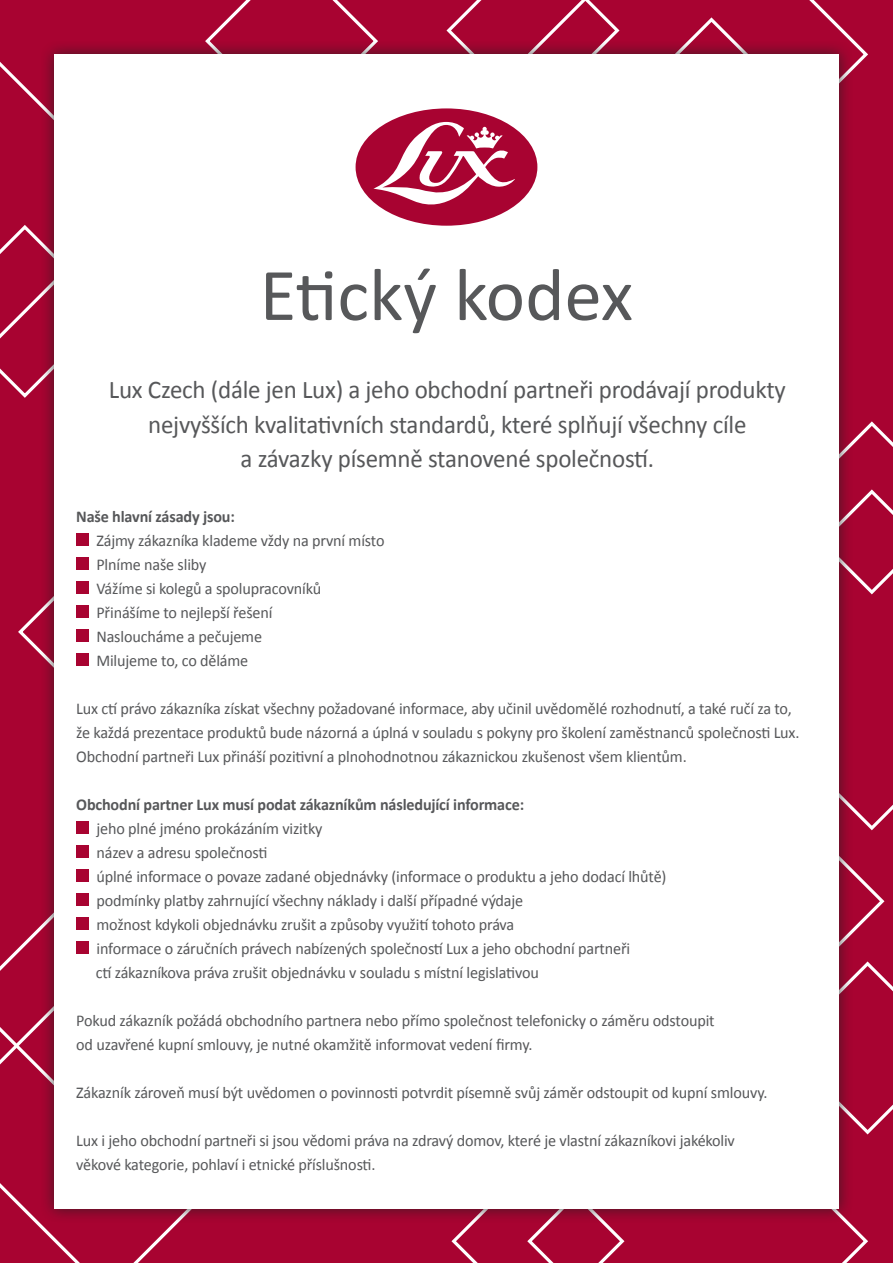
<style>
.page{position:relative;width:893px;height:1263px;background:#a80331}
.page>*{position:absolute;margin:0;border:0;box-sizing:border-box;transform-origin:0 0}
.t1{font:75px "Calibri";color:#57585a}
.t2{font:25.5px "Calibri";letter-spacing:-.01em;color:#57585a}
.t3{font:16.5px "Calibri";letter-spacing:-.01em;color:#57585a}
.t4{font:700 16.5px "Calibri";letter-spacing:-.01em;color:#57585a}
</style>
<div class="page">
<svg style="left:0;top:62px;width:40px;height:44px"></svg>
<svg style="left:0;top:1183px;width:178px;height:80px"></svg>
<svg style="left:809px;top:0;width:59px;height:70px"></svg>
<svg style="left:0;top:225px;width:40px;height:173px"></svg>
<svg style="left:853px;top:421px;width:40px;height:174px"></svg>
<svg style="left:451px;top:1223px;width:27px;height:40px"></svg>
<svg style="left:0;top:926px;width:40px;height:146px"></svg>
<svg style="left:18px;top:610px;width:22px;height:44px"></svg>
<svg style="left:853px;top:812px;width:40px;height:320px"></svg>
<svg style="left:527px;top:1068px;width:343px;height:195px"></svg>
<div style="left:40px;top:40px;width:813px;height:1183px;background:#231f20;opacity:.75"></div>
<div style="left:54px;top:54px;width:785px;height:1155px;background:#fff"></div>
<div style="left:356px;top:108px;width:181px;height:118px;background:#a80331;border-radius:50%"></div>
<svg style="left:203px;top:0;width:597px;height:208px"></svg>
<div style="left:76px;top:533px;width:13px;height:13px;background:#a80331"></div>
<div style="left:76px;top:557px;width:13px;height:13px;background:#a80331"></div>
<div style="left:76px;top:581px;width:13px;height:13px;background:#a80331"></div>
<div style="left:76px;top:605px;width:13px;height:13px;background:#a80331"></div>
<div style="left:76px;top:629px;width:13px;height:13px;background:#a80331"></div>
<div style="left:76px;top:653px;width:13px;height:13px;background:#a80331"></div>
<div style="left:76px;top:821px;width:13px;height:13px;background:#a80331"></div>
<div style="left:76px;top:845px;width:13px;height:13px;background:#a80331"></div>
<div style="left:76px;top:869px;width:13px;height:13px;background:#a80331"></div>
<div style="left:76px;top:893px;width:13px;height:13px;background:#a80331"></div>
<div style="left:76px;top:917px;width:13px;height:13px;background:#a80331"></div>
<div style="left:76px;top:941px;width:13px;height:13px;background:#a80331"></div>
<p class="t1" style="left:260px;top:243px;width:375px">Etický kodex</p>
<p class="t2" style="left:109px;top:372px;width:678px">Lux Czech (dále jen Lux) a jeho obchodní partneři prodávají produkty</p>
<p class="t2" style="left:148px;top:407px;width:600px">nejvyšších kvalitativních standardů, které splňují všechny cíle</p>
<p class="t2" style="left:241px;top:441px;width:415px">a závazky písemně stanovené společností.</p>
<p class="t4" style="left:76px;top:505px;width:160px">Naše hlavní zásady jsou:</p>
<p class="t3" style="left:96px;top:529px;width:290px">Zájmy zákazníka klademe vždy na první místo</p>
<p class="t3" style="left:96px;top:553px;width:112px">Plníme naše sliby</p>
<p class="t3" style="left:96px;top:577px;width:226px">Vážíme si kolegů a spolupracovníků</p>
<p class="t3" style="left:96px;top:601px;width:177px">Přinášíme to nejlepší řešení</p>
<p class="t3" style="left:96px;top:625px;width:167px">Nasloucháme a pečujeme</p>
<p class="t3" style="left:96px;top:649px;width:153px">Milujeme to, co děláme</p>
<p class="t3" style="left:76px;top:697px;width:717px">Lux ctí právo zákazníka získat všechny požadované informace, aby učinil uvědomělé rozhodnutí, a také ručí za to,</p>
<p class="t3" style="left:76px;top:721px;width:725px">že každá prezentace produktů bude názorná a úplná v souladu s pokyny pro školení zaměstnanců společnosti Lux.</p>
<p class="t3" style="left:76px;top:745px;width:612px">Obchodní partneři Lux přináší pozitivní a plnohodnotnou zákaznickou zkušenost všem klientům.</p>
<p class="t4" style="left:76px;top:793px;width:449px">Obchodní partner Lux musí podat zákazníkům následující informace:</p>
<p class="t3" style="left:96px;top:817px;width:228px">jeho plné jméno prokázáním vizitky</p>
<p class="t3" style="left:96px;top:841px;width:172px">název a adresu společnosti</p>
<p class="t3" style="left:96px;top:865px;width:571px">úplné informace o povaze zadané objednávky (informace o produktu a jeho dodací lhůtě)</p>
<p class="t3" style="left:96px;top:889px;width:428px">podmínky platby zahrnující všechny náklady i další případné výdaje</p>
<p class="t3" style="left:96px;top:913px;width:419px">možnost kdykoli objednávku zrušit a způsoby využití tohoto práva</p>
<p class="t3" style="left:96px;top:937px;width:535px">informace o záručních právech nabízených společností Lux a jeho obchodní partneři</p>
<p class="t3" style="left:96px;top:961px;width:445px">ctí zákazníkova práva zrušit objednávku v souladu s místní legislativou</p>
<p class="t3" style="left:76px;top:1009px;width:640px">Pokud zákazník požádá obchodního partnera nebo přímo společnost telefonicky o záměru odstoupit</p>
<p class="t3" style="left:76px;top:1033px;width:458px">od uzavřené kupní smlouvy, je nutné okamžitě informovat vedení firmy.</p>
<p class="t3" style="left:76px;top:1081px;width:693px">Zákazník zároveň musí být uvědomen o povinnosti potvrdit písemně svůj záměr odstoupit od kupní smlouvy.</p>
<p class="t3" style="left:76px;top:1129px;width:660px">Lux i jeho obchodní partneři si jsou vědomi práva na zdravý domov, které je vlastní zákazníkovi jakékoliv</p>
<p class="t3" style="left:76px;top:1153px;width:301px">věkové kategorie, pohlaví i etnické příslušnosti.</p>
</div>
